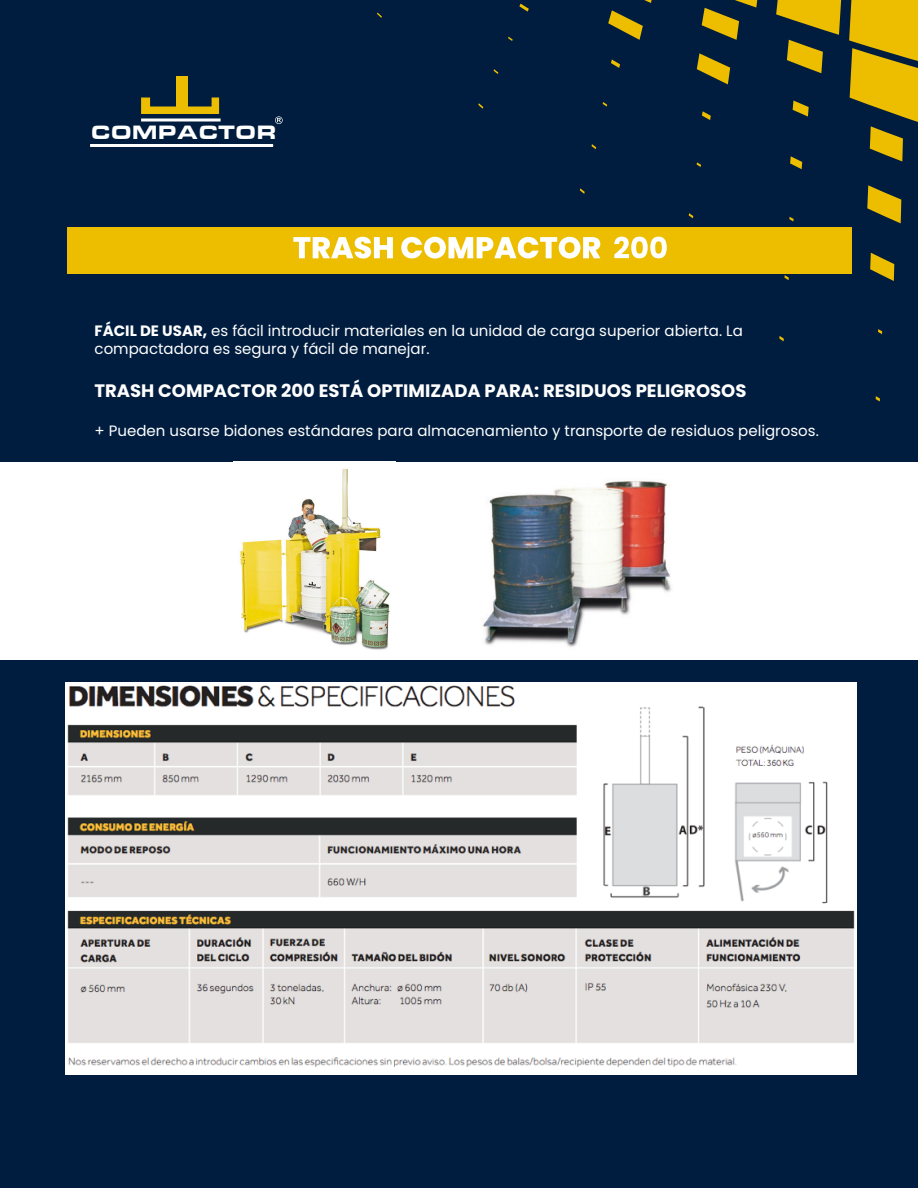
<style>
.page{position:relative;width:918px;height:1188px;background:#001d3f}
.page>*{position:absolute;margin:0;border:0;box-sizing:border-box;transform-origin:0 0}
.t1{font:900 19.95px "Eurostile Extended";color:#fff}
.t2{font:700 18px "Poppins";color:#fff}
.t3{font:15px/18px "Poppins";color:#fff}
.s1{font-weight:700}
</style>
<div class="page">
<div style="left:0;top:462px;width:918px;height:197px;background:#fff"></div>
<div style="left:67px;top:227px;width:784px;height:47px;background:#edbe00"></div>
<svg style="left:141px;top:118px;width:80px;height:4px"></svg>
<hr style="left:90px;top:144px;width:183px;height:3px;background:#fff">
<svg style="left:141px;top:98px;width:78px;height:16px"></svg>
<div style="left:176px;top:76px;width:12px;height:38px;background:#edbe00"></div>
<svg style="left:275px;top:116px;width:8px;height:8px"></svg>
<svg style="left:776px;top:0;width:65px;height:73px"></svg>
<svg style="left:702px;top:0;width:56px;height:40px"></svg>
<svg style="left:644px;top:0;width:8px;height:3px"></svg>
<svg style="left:849px;top:0;width:69px;height:161px"></svg>
<svg style="left:793px;top:101px;width:16px;height:16px"></svg>
<svg style="left:697px;top:53px;width:33px;height:31px"></svg>
<svg style="left:608px;top:10px;width:35px;height:30px"></svg>
<svg style="left:867px;top:185px;width:34px;height:38px"></svg>
<svg style="left:790px;top:156px;width:12px;height:13px"></svg>
<svg style="left:702px;top:111px;width:9px;height:9px"></svg>
<svg style="left:611px;top:59px;width:9px;height:9px"></svg>
<svg style="left:519px;top:4px;width:10px;height:8px"></svg>
<svg style="left:870px;top:253px;width:24px;height:28px"></svg>
<svg style="left:789px;top:217px;width:5px;height:4px"></svg>
<svg style="left:697px;top:162px;width:4px;height:5px"></svg>
<svg style="left:603px;top:102px;width:4px;height:5px"></svg>
<svg style="left:508px;top:37px;width:5px;height:4px"></svg>
<svg style="left:878px;top:329px;width:4px;height:5px"></svg>
<svg style="left:784px;top:275px;width:5px;height:5px"></svg>
<svg style="left:689px;top:213px;width:4px;height:5px"></svg>
<svg style="left:592px;top:144px;width:4px;height:5px"></svg>
<svg style="left:494px;top:69px;width:4px;height:5px"></svg>
<svg style="left:876px;top:396px;width:4px;height:5px"></svg>
<svg style="left:779px;top:336px;width:5px;height:5px"></svg>
<svg style="left:580px;top:188px;width:5px;height:6px"></svg>
<svg style="left:478px;top:103px;width:5px;height:6px"></svg>
<svg style="left:377px;top:13px;width:5px;height:5px"></svg>
<img style="left:66px;top:682px;width:790px;height:393px">
<img style="left:483px;top:481px;width:189px;height:166px">
<img style="left:239px;top:469px;width:151px;height:181px">
<svg style="left:293px;top:237px;width:100px;height:22px"></svg>
<svg style="left:401px;top:237px;width:199px;height:22px"></svg>
<svg style="left:614px;top:237px;width:53px;height:21px"></svg>
<h1 class="t1" style="left:91px;top:121px;width:187px">COMPACTOR</h1>
<p class="t3" style="left:95px;top:321px;width:650px"><span class="s1">FÁCIL DE USAR,</span> es fácil introducir materiales en la unidad de carga superior abierta. La compactadora es segura y fácil de manejar.</p>
<p class="t2" style="left:95px;top:380px;width:653px">TRASH COMPACTOR 200 ESTÁ OPTIMIZADA PARA: RESIDUOS PELIGROSOS</p>
<p class="t3" style="left:95px;top:422px;width:726px">+ Pueden usarse bidones estándares para almacenamiento y transporte de residuos peligrosos.</p>
</div>
